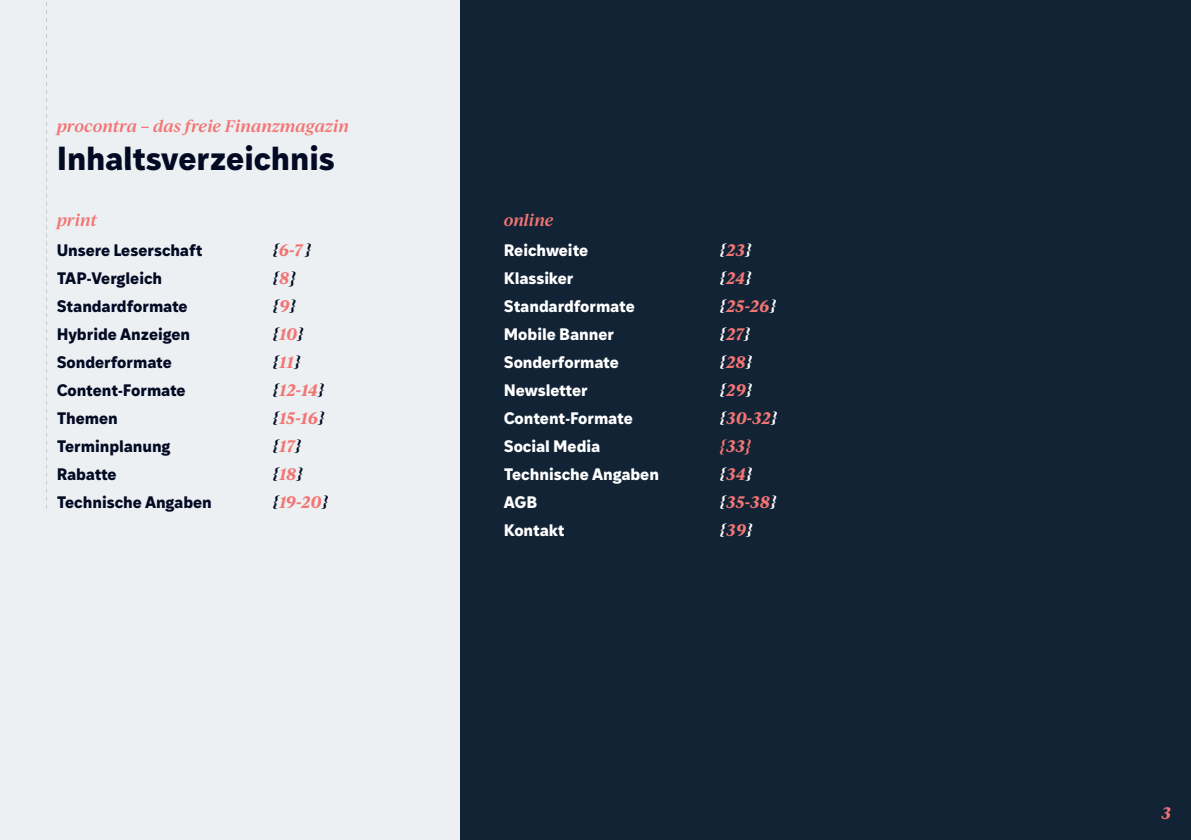
<style>
.page{position:relative;width:1191px;height:840px;background:#fff}
.page>*{position:absolute;margin:0;border:0;box-sizing:border-box;transform-origin:0 0}
.t1{font:700 32px "Ivy Style Sans";letter-spacing:-.01em;color:#030b24}
.t2{font:700 16px "Ivy Style Sans";letter-spacing:-.005em;color:#030b24}
.t3{font:700 16px "Ivy Style Sans";letter-spacing:-.005em;color:#fff}
.t4{font:italic 700 16px "Ivy Journal";color:#f27574}
.t5{font:italic 600 16px "Ivy Journal";letter-spacing:-.01em;color:#f27574}
.t6{font:italic 700 16px "Ivy Journal";color:#fff}
.t7{font:italic 700 16px "Ivy Journal";letter-spacing:-.02em;color:#030b24}
.s1{color:#030b24}
.s2{color:#f27574}
.s3{color:#fff}
</style>
<div class="page">
<div style="left:0;top:0;width:1191px;height:839px;background:#edf0f2"></div>
<div style="left:460px;top:0;width:731px;height:839px;background:#112335"></div>
<svg style="left:46px;top:2px;width:1px;height:506px"></svg>
<p class="t5" style="left:57px;top:114px;width:294px">procontra – das freie Finanzmagazin</p>
<h1 class="t1" style="left:57px;top:132px;width:280px">Inhaltsverzeichnis</h1>
<p class="t5" style="left:57px;top:208px;width:42px">print</p>
<p class="t5" style="left:504px;top:208px;width:51px">online</p>
<p class="t2" style="left:57px;top:237px;width:147px">Unsere Leserschaft</p>
<p class="t4" style="left:273px;top:238px;width:40px"><span class="s1">{</span>6-7 <span class="s1">}</span></p>
<p class="t2" style="left:57px;top:265px;width:107px">TAP-Vergleich</p>
<p class="t7" style="left:273px;top:266px;width:24px">{<span class="s2">8</span>}</p>
<p class="t2" style="left:57px;top:293px;width:132px">Standardformate</p>
<p class="t7" style="left:273px;top:294px;width:24px">{<span class="s2">9</span>}</p>
<p class="t2" style="left:57px;top:321px;width:135px">Hybride Anzeigen</p>
<p class="t7" style="left:273px;top:322px;width:32px">{<span class="s2">10</span>}</p>
<p class="t2" style="left:57px;top:349px;width:117px">Sonderformate</p>
<p class="t7" style="left:273px;top:350px;width:29px">{<span class="s2">11</span>}</p>
<p class="t2" style="left:57px;top:377px;width:130px">Content-Formate</p>
<p class="t4" style="left:273px;top:378px;width:53px"><span class="s1">{</span>12-14<span class="s1">}</span></p>
<p class="t2" style="left:57px;top:405px;width:63px">Themen</p>
<p class="t4" style="left:273px;top:406px;width:53px"><span class="s1">{</span>15-16<span class="s1">}</span></p>
<p class="t2" style="left:57px;top:433px;width:115px">Terminplanung</p>
<p class="t7" style="left:273px;top:434px;width:30px">{<span class="s2">17</span>}</p>
<p class="t2" style="left:57px;top:461px;width:62px">Rabatte</p>
<p class="t7" style="left:273px;top:462px;width:31px">{<span class="s2">18</span>}</p>
<p class="t2" style="left:57px;top:489px;width:157px">Technische Angaben</p>
<p class="t4" style="left:273px;top:490px;width:57px"><span class="s1">{</span>19-20<span class="s1">}</span></p>
<p class="t3" style="left:504px;top:237px;width:86px">Reichweite</p>
<p class="t6" style="left:720px;top:238px;width:33px">{<span class="s2">23</span>}</p>
<p class="t3" style="left:504px;top:265px;width:71px">Klassiker</p>
<p class="t6" style="left:720px;top:266px;width:33px">{<span class="s2">24</span>}</p>
<p class="t3" style="left:504px;top:293px;width:132px">Standardformate</p>
<p class="t4" style="left:720px;top:294px;width:57px"><span class="s3">{</span>25-26<span class="s3">}</span></p>
<p class="t3" style="left:504px;top:321px;width:112px">Mobile Banner</p>
<p class="t6" style="left:720px;top:322px;width:32px">{<span class="s2">27</span>}</p>
<p class="t3" style="left:504px;top:349px;width:117px">Sonderformate</p>
<p class="t6" style="left:720px;top:350px;width:34px">{<span class="s2">28</span>}</p>
<p class="t3" style="left:504px;top:377px;width:85px">Newsletter</p>
<p class="t6" style="left:720px;top:378px;width:34px">{<span class="s2">29</span>}</p>
<p class="t3" style="left:504px;top:405px;width:130px">Content-Formate</p>
<p class="t4" style="left:720px;top:406px;width:59px"><span class="s3">{</span>30-32<span class="s3">}</span></p>
<p class="t3" style="left:504px;top:433px;width:98px">Social Media</p>
<p class="t4" style="left:720px;top:434px;width:33px">{33}</p>
<p class="t3" style="left:504px;top:461px;width:157px">Technische Angaben</p>
<p class="t6" style="left:720px;top:462px;width:34px">{<span class="s2">34</span>}</p>
<p class="t3" style="left:504px;top:489px;width:35px">AGB</p>
<p class="t4" style="left:720px;top:490px;width:58px"><span class="s3">{</span>35-38<span class="s3">}</span></p>
<p class="t3" style="left:504px;top:517px;width:62px">Kontakt</p>
<p class="t6" style="left:720px;top:518px;width:34px">{<span class="s2">39</span>}</p>
<p class="t4" style="left:1161px;top:800px;width:11px">3</p>
</div>
